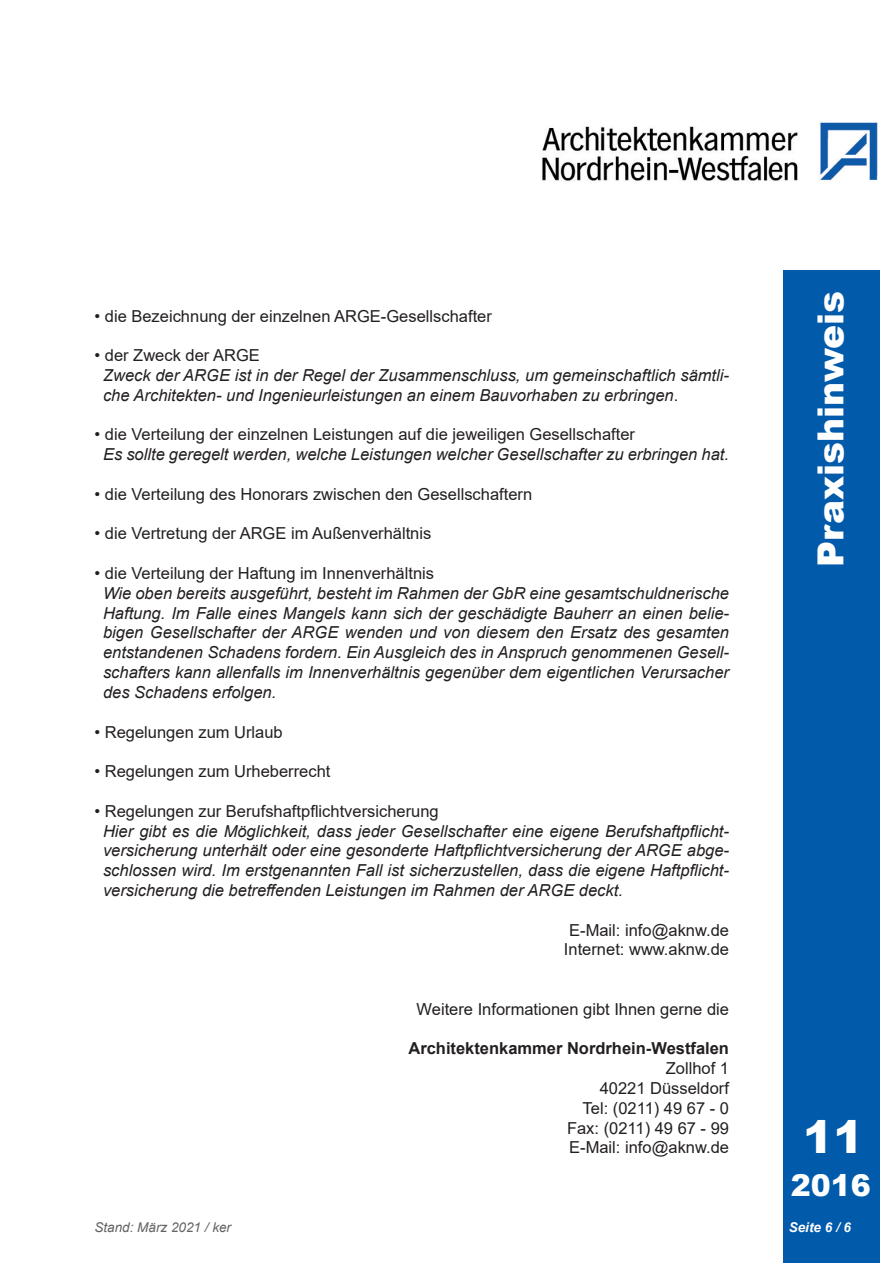
<style>
.page{position:relative;width:893px;height:1263px;background:#fff}
.page>*{position:absolute;margin:0;border:0;box-sizing:border-box;transform-origin:0 0}
.Zahl{font:900 45px "Arial";color:#fff}
.Praxishinweis__Balke{font:900 36px "Arial";color:#fff}
.Nummer_klein{font:900 30px "Arial";color:#fff}
.Fließtext{font:italic 16.5px/19.8px "Arial";color:#231f20;text-align:justify}
.Fließtext-2{font:16.5px "Arial";color:#231f20}
.Letzter_Absatz_Info{font:16.5px "Arial";color:#231f20}
.Letzter_Absatz_Info-2{font:700 16.5px "Arial";color:#231f20}
.Fußnote{font:italic 13.5px "Arial";color:#636366}
.Seitenzahl{font:italic 700 13.5px "Arial";color:#fff}
.s1{font-style:normal}
</style>
<div class="page">
<div style="left:783px;top:270px;width:96px;height:993px;background:#015aaa"></div>
<img style="left:542px;top:122px;width:336px;height:59px">
<p class="Fließtext-2" style="left:94px;top:304px;width:399px">• die Bezeichnung der einzelnen ARGE-Gesellschafter</p>
<p class="Fließtext-2" style="left:94px;top:344px;width:167px">• der Zweck der ARGE</p>
<p class="Fließtext" style="left:103px;top:366px;width:628px">Zweck der ARGE ist in der Regel der Zusammenschluss, um gemeinschaftlich sämtli&shy;che Architekten- und Ingenieurleistungen an einem Bauvorhaben zu erbringen<span class="s1">.</span></p>
<p class="Fließtext-2" style="left:94px;top:423px;width:542px">• die Verteilung der einzelnen Leistungen auf die jeweiligen Gesellschafter</p>
<p class="Fließtext" style="left:103px;top:445px;width:627px">Es sollte geregelt werden, welche Leistungen welcher Gesellschafter zu erbringen hat.</p>
<p class="Fließtext-2" style="left:94px;top:483px;width:439px">• die Verteilung des Honorars zwischen den Gesellschaftern</p>
<p class="Fließtext-2" style="left:94px;top:522px;width:338px">• die Vertretung der ARGE im Außenverhältnis</p>
<p class="Fließtext-2" style="left:94px;top:562px;width:341px">• die Verteilung der Haftung im Innenverhältnis</p>
<p class="Fließtext" style="left:103px;top:583px;width:628px">Wie oben bereits ausgeführt, besteht im Rahmen der GbR eine gesamtschuldnerische Haftung. Im Falle eines Mangels kann sich der geschädigte Bauherr an einen belie&shy;bigen Gesellschafter der ARGE wenden und von diesem den Ersatz des gesamten entstandenen Schadens fordern. Ein Ausgleich des in Anspruch genommenen Gesell&shy;schafters kann allenfalls im Innenverhältnis gegenüber dem eigentlichen Verursacher des Schadens erfolgen.</p>
<p class="Fließtext-2" style="left:94px;top:720px;width:190px">• Regelungen zum Urlaub</p>
<p class="Fließtext-2" style="left:94px;top:760px;width:237px">• Regelungen zum Urheberrecht</p>
<p class="Fließtext-2" style="left:94px;top:799px;width:346px">• Regelungen zur Berufshaftpflichtversicherung</p>
<p class="Fließtext" style="left:103px;top:821px;width:628px">Hier gibt es die Möglichkeit, dass jeder Gesellschafter eine eigene Berufshaftpflicht&shy;versicherung unterhält oder eine gesonderte Haftpflichtversicherung der ARGE abge&shy;schlossen wird. Im erstgenannten Fall ist sicherzustellen, dass die eigene Haftpflicht&shy;versicherung die betreffenden Leistungen im Rahmen der ARGE deckt.</p>
<p class="Letzter_Absatz_Info" style="left:569px;top:918px;width:161px">E-Mail: info@aknw.de</p>
<p class="Letzter_Absatz_Info" style="left:564px;top:938px;width:167px">Internet: www.aknw.de</p>
<p class="Letzter_Absatz_Info" style="left:417px;top:997px;width:314px">Weitere Informationen gibt Ihnen gerne die</p>
<p class="Letzter_Absatz_Info-2" style="left:408px;top:1037px;width:322px">Architektenkammer Nordrhein-Westfalen</p>
<p class="Letzter_Absatz_Info" style="left:666px;top:1057px;width:65px">Zollhof 1</p>
<p class="Letzter_Absatz_Info" style="left:600px;top:1077px;width:131px">40221 Düsseldorf</p>
<p class="Letzter_Absatz_Info" style="left:583px;top:1096px;width:148px">Tel: (0211) 49 67 - 0</p>
<p class="Letzter_Absatz_Info" style="left:567px;top:1116px;width:164px">Fax: (0211) 49 67 - 99</p>
<p class="Letzter_Absatz_Info" style="left:569px;top:1136px;width:161px">E-Mail: info@aknw.de</p>
<p class="Praxishinweis__Balke" style="left:805px;top:567px;width:278px;rotate:-90deg">Praxishinweis</p>
<p class="Zahl" style="left:803px;top:1104px;width:62px">11</p>
<p class="Nummer_klein" style="left:791px;top:1163px;width:82px">2016</p>
<p class="Fußnote" style="left:94px;top:1218px;width:138px">Stand: März 2021 / ker</p>
<p class="Seitenzahl" style="left:789px;top:1218px;width:64px">Seite 6 / 6</p>
</div>
